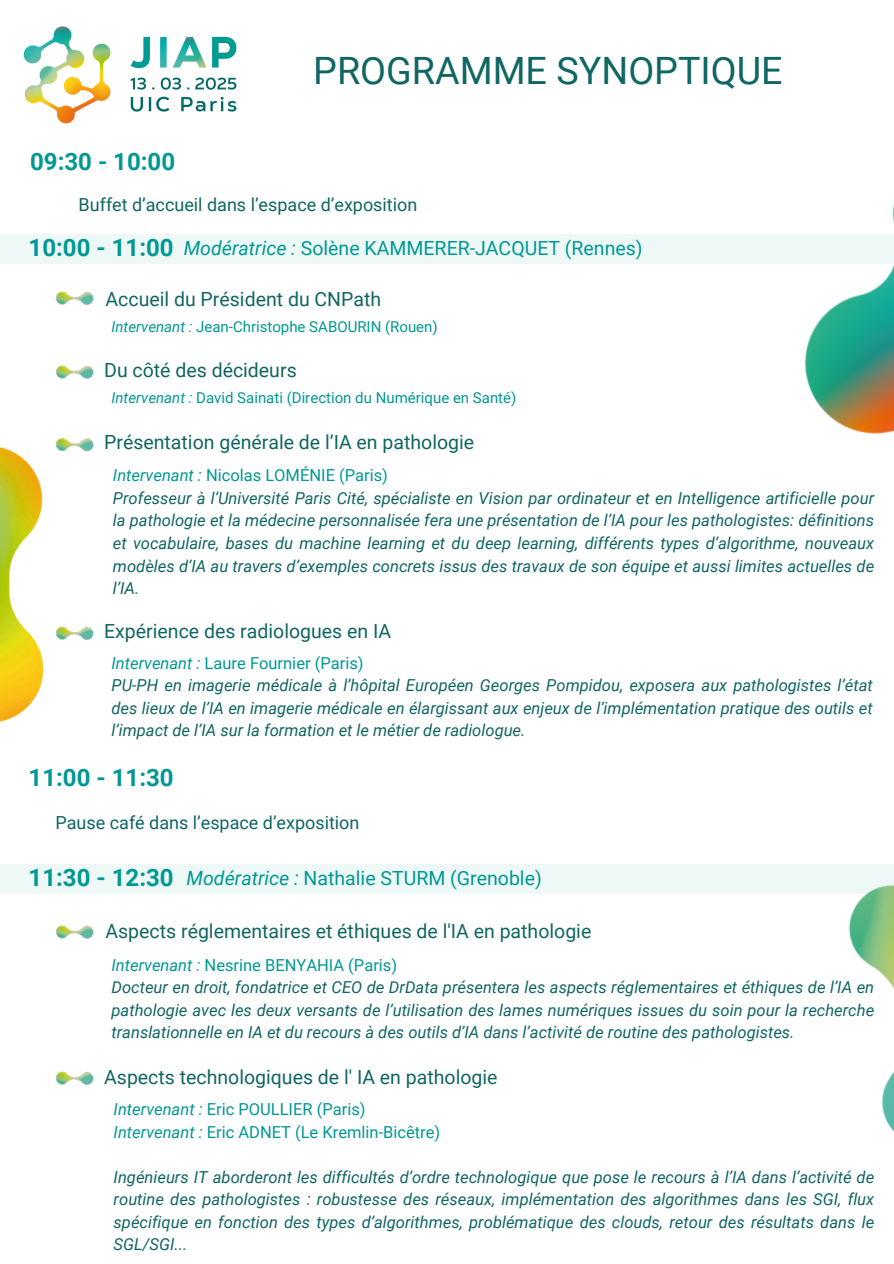
<style>
.page{position:relative;width:894px;height:1264px;background:#fff}
.page>*{position:absolute;margin:0;border:0;box-sizing:border-box;transform-origin:0 0}
.t1{font:37.65px "Roboto";color:#106662}
.t2{font:700 24px "Roboto";color:#009893}
.t3{font:19.5px "Roboto";color:#106662}
.t4{font:19.5px "Roboto";color:#009893}
.t5{font:18px "Roboto";color:#106662}
.t6{font:italic 16.5px/22.5px "Roboto";color:#106662;text-align:justify}
.t7{font:16.5px "Roboto";color:#009893}
.t8{font:15px "Roboto";color:#009893}
.s1{font-style:italic}
</style>
<div class="page">
<img style="left:55px;top:291px;width:39px;height:14px">
<img style="left:55px;top:365px;width:39px;height:14px">
<img style="left:75px;top:438px;width:19px;height:14px">
<img style="left:75px;top:626px;width:19px;height:14px">
<div style="left:0;top:235px;width:893px;height:29px;background:#eef8f7"></div>
<img style="left:23px;top:26px;width:214px;height:98px">
<img style="left:55px;top:925px;width:39px;height:14px">
<div style="left:0;top:864px;width:893px;height:29px;background:#eef8f7"></div>
<img style="left:55px;top:1071px;width:39px;height:14px">
<img style="left:713px;top:209px;width:180px;height:225px">
<img style="left:0;top:438px;width:75px;height:284px">
<img style="left:816px;top:885px;width:77px;height:246px">
<h3 class="t1" style="left:313px;top:49px;width:471px">PROGRAMME SYNOPTIQUE</h3>
<p class="t2" style="left:30px;top:148px;width:146px">09:30 - 10:00</p>
<p class="t5" style="left:79px;top:195px;width:340px">Buffet d’accueil dans l’espace d’exposition</p>
<p class="t4" style="left:184px;top:237px;width:460px"><span class="s1">Modératrice :</span> Solène KAMMERER-JACQUET (Rennes)</p>
<p class="t2" style="left:29px;top:234px;width:146px">10:00 - 11:00</p>
<p class="t3" style="left:105px;top:287px;width:277px">Accueil du Président du CNPath</p>
<h1 class="t8" style="left:111px;top:318px;width:327px"><span class="s1">Intervenant :</span> Jean-Christophe SABOURIN (Rouen)</h1>
<p class="t3" style="left:104px;top:358px;width:194px">Du côté des décideurs</p>
<h2 class="t8" style="left:111px;top:389px;width:406px"><span class="s1">Intervenant :</span> David Sainati (Direction du Numérique en Santé)</h2>
<h3 class="t3" style="left:104px;top:431px;width:371px">Présentation générale de l’IA en pathologie</h3>
<h2 class="t7" style="left:113px;top:466px;width:276px"><span class="s1">Intervenant :</span> Nicolas LOMÉNIE (Paris)</h2>
<h3 class="t6" style="left:113px;top:487px;width:762px">Professeur à l’Université Paris Cité, spécialiste en Vision par ordinateur et en Intelligence artificielle pour la pathologie et la médecine personnalisée fera une présentation de l’IA pour les pathologistes: définitions et vocabulaire, bases du machine learning et du deep learning, différents types d’algorithme, nouveaux modèles d’IA au travers d’exemples concrets issus des travaux de son équipe et aussi limites actuelles de l’IA.</h3>
<p class="t3" style="left:104px;top:619px;width:288px">Expérience des radiologues en IA</p>
<h3 class="t7" style="left:111px;top:653px;width:253px"><span class="s1">Intervenant :</span> Laure Fournier (Paris)</h3>
<p class="t6" style="left:111px;top:674px;width:762px">PU-PH en imagerie médicale à l’hôpital Européen Georges Pompidou, exposera aux pathologistes l’état des lieux de l’IA en imagerie médicale en élargissant aux enjeux de l’implémentation pratique des outils et l’impact de l’IA sur la formation et le métier de radiologue.</p>
<h3 class="t2" style="left:29px;top:763px;width:146px">11:00 - 11:30</h3>
<p class="t5" style="left:55px;top:812px;width:305px">Pause café dans l’espace d’exposition</p>
<p class="t4" style="left:186px;top:866px;width:357px"><span class="s1">Modératrice :</span> Nathalie STURM (Grenoble)</p>
<p class="t2" style="left:29px;top:864px;width:146px">11:30 - 12:30</p>
<h3 class="t3" style="left:105px;top:919px;width:487px">Aspects réglementaires et éthiques de l'IA en pathologie</h3>
<p class="t7" style="left:111px;top:955px;width:287px"><span class="s1">Intervenant :</span> Nesrine BENYAHIA (Paris)</p>
<p class="t6" style="left:111px;top:976px;width:764px">Docteur en droit, fondatrice et CEO de DrData présentera les aspects réglementaires et éthiques de l’IA en pathologie avec les deux versants de l’utilisation des lames numériques issues du soin pour la recherche translationnelle en IA et du recours à des outils d’IA dans l’activité de routine des pathologistes.</p>
<h2 class="t3" style="left:104px;top:1065px;width:394px">Aspects technologiques de l' IA en pathologie</h2>
<h3 class="t7" style="left:114px;top:1099px;width:253px"><span class="s1">Intervenant :</span> Eric POULLIER (Paris)</h3>
<p class="t7" style="left:114px;top:1122px;width:328px"><span class="s1">Intervenant :</span> Eric ADNET (Le Kremlin-Bicêtre)</p>
<h2 class="t6" style="left:114px;top:1165px;width:761px">Ingénieurs IT aborderont les difficultés d’ordre technologique que pose le recours à l’IA dans l’activité de routine des pathologistes : robustesse des réseaux, implémentation des algorithmes dans les SGI, flux spécifique en fonction des types d’algorithmes, problématique des clouds, retour des résultats dans le SGL/SGI...</h2>
</div>
